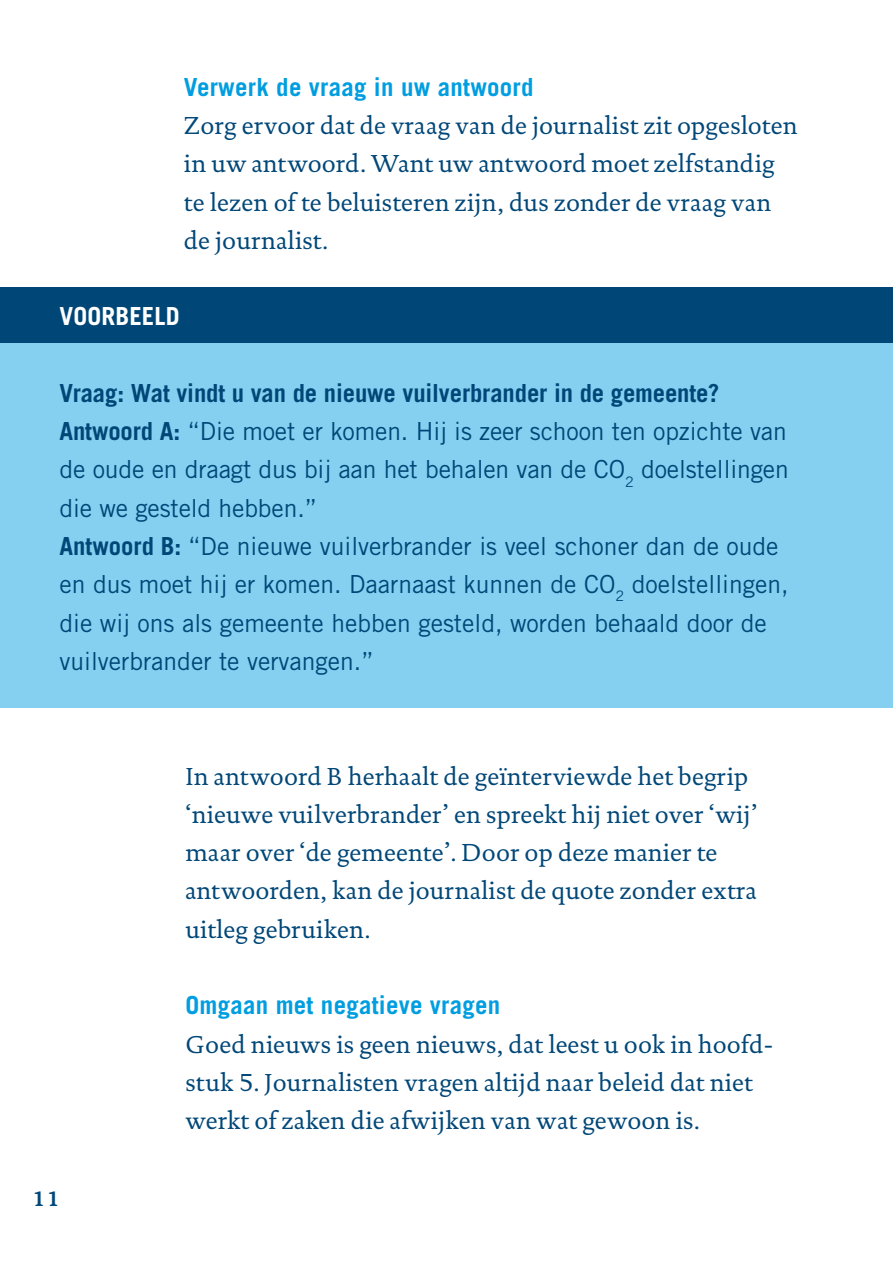
<style>
.page{position:relative;width:893px;height:1263px;background:#fff}
.page>*{position:absolute;margin:0;border:0;box-sizing:border-box;transform-origin:0 0}
.t1{font:24.9px/38.4px "DTL Documenta T";letter-spacing:.005em;color:#004778}
.t2{font:24.9px/38.4px "Trade Gothic";color:#004778}
.t3{font:700 24.9px "Trade Gothic";letter-spacing:.01em;color:#009ee0}
.t4{font:700 24.9px "Trade Gothic";color:#fff}
.t5{font:700 21px "DTL Documenta T";color:#004778}
.s1{font-weight:700}
</style>
<div class="page">
<div style="left:0;top:332px;width:893px;height:376px;background:#85d0f0"></div>
<div style="left:0;top:288px;width:893px;height:55px;background:#004778"></div>
<p class="t3" style="left:184px;top:71px;width:351px">Verwerk de vraag in uw antwoord</p>
<p class="t1" style="left:184px;top:106px;width:615px">Zorg ervoor dat de vraag van de journalist zit opgesloten in uw antwoord. Want uw antwoord moet zelfstandig te lezen of te beluisteren zijn, dus zonder de vraag van de journalist.</p>
<p class="t4" style="left:60px;top:301px;width:28px">Voorbeel</p>
<p class="t4" style="left:166px;top:301px;width:15px">d</p>
<p class="t2" style="left:60px;top:373px;width:731px"><span class="s1">Vraag: Wat vindt u van de nieuwe vuilverbrander in de gemeente?<br>Antwoord A:</span> “Die moet er komen. Hij is zeer schoon ten opzichte van de oude en draagt dus bij aan het behalen van de CO<sub>2</sub> doelstellingen die we gesteld hebben.”<br><span class="s1">Antwoord B:</span> “De nieuwe vuilverbrander is veel schoner dan de oude en dus moet hij er komen. Daarnaast kunnen de CO<sub>2</sub> doelstellingen, die wij ons als gemeente hebben gesteld, worden behaald door de vuilverbrander te vervangen.”</p>
<p class="t1" style="left:185px;top:757px;width:574px">In antwoord B herhaalt de geïnterviewde het begrip ‘nieuwe vuilverbrander’ en spreekt hij niet over ‘wij’ maar over ‘de gemeente’. Door op deze manier te antwoorden, kan de journalist de quote zonder extra uitleg gebruiken.</p>
<p class="t5" style="left:32px;top:1186px;width:30px">11</p>
<p class="t3" style="left:185px;top:990px;width:316px">Omgaan met negatieve vragen</p>
<p class="t1" style="left:185px;top:1025px;width:590px">Goed nieuws is geen nieuws, dat leest u ook in hoofd&shy;stuk 5. Journalisten vragen altijd naar beleid dat niet werkt of zaken die afwijken van wat gewoon is.</p>
</div>
